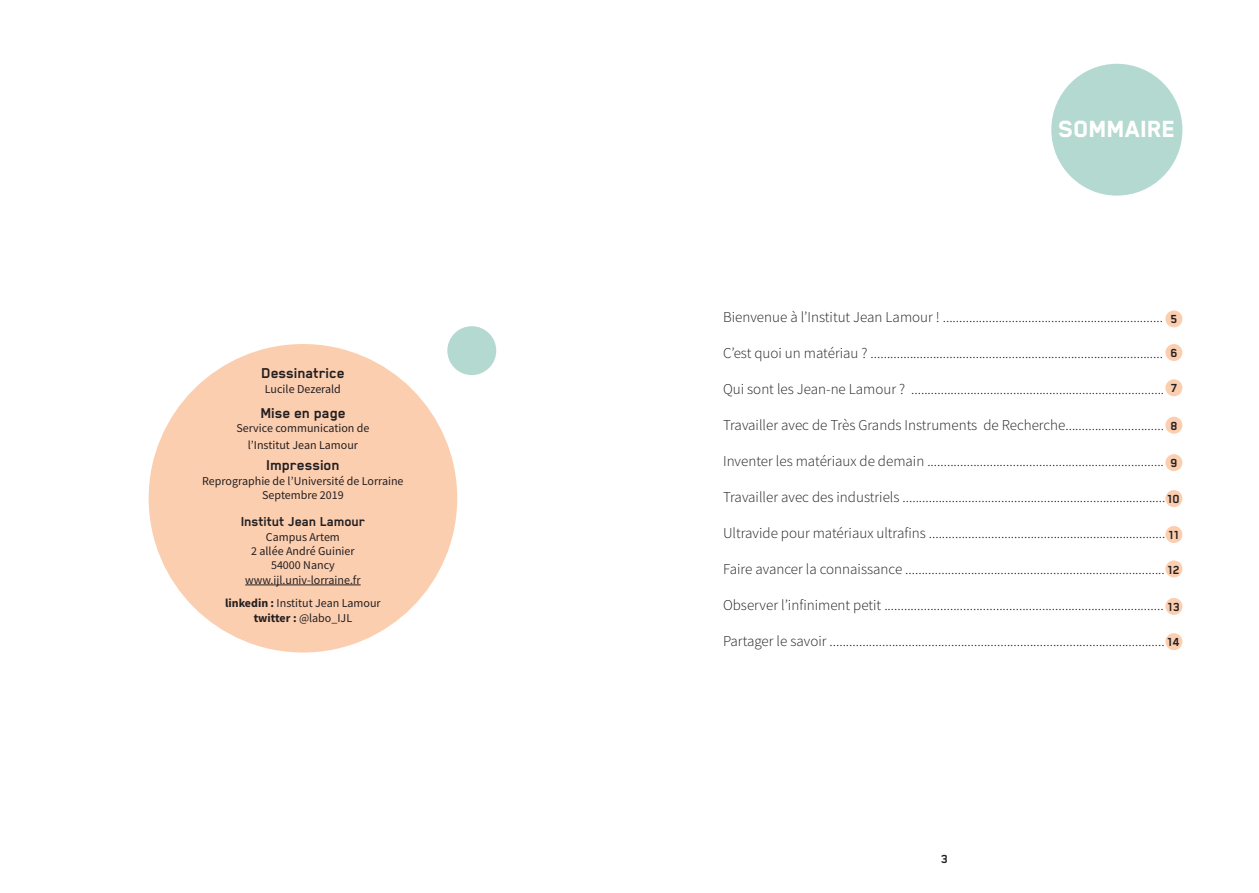
<style>
.page{position:relative;width:1259px;height:893px;background:#fff}
.page>*{position:absolute;margin:0;border:0;box-sizing:border-box;transform-origin:0 0}
.t1{font:800 27px "Blender";color:#fff}
.t2{font:700 16.5px "Blender";color:#231f20}
.t3{font:300 15px "Source Sans Pro";color:#231f20}
.t4{font:700 15px "Blender";color:#231f20}
.t5{font:700 13.5px "Blender";color:#231f20}
.t6{font:12px/14.4px "Source Sans Pro";color:#231f20;text-align:center}
.s1{font-weight:700}
</style>
<div class="page">
<div style="left:1051px;top:64px;width:131px;height:132px;background:#b4d9d0;border-radius:50%"></div>
<div style="left:447px;top:326px;width:49px;height:49px;background:#b4d9d0;border-radius:50%"></div>
<div style="left:1165px;top:310px;width:17px;height:17px;background:#fcceb0;border-radius:50%"></div>
<div style="left:149px;top:344px;width:308px;height:308px;background:#fcceb0;border-radius:50%"></div>
<hr style="left:245px;top:585px;width:116px;height:1px;background:#231f20">
<div style="left:1165px;top:344px;width:17px;height:17px;background:#fcceb0;border-radius:50%"></div>
<div style="left:1165px;top:379px;width:17px;height:17px;background:#fcceb0;border-radius:50%"></div>
<div style="left:1165px;top:417px;width:17px;height:17px;background:#fcceb0;border-radius:50%"></div>
<div style="left:1165px;top:454px;width:17px;height:17px;background:#fcceb0;border-radius:50%"></div>
<div style="left:1165px;top:490px;width:17px;height:17px;background:#fcceb0;border-radius:50%"></div>
<div style="left:1165px;top:526px;width:17px;height:17px;background:#fcceb0;border-radius:50%"></div>
<div style="left:1165px;top:560px;width:17px;height:17px;background:#fcceb0;border-radius:50%"></div>
<div style="left:1165px;top:598px;width:17px;height:17px;background:#fcceb0;border-radius:50%"></div>
<div style="left:1165px;top:633px;width:17px;height:17px;background:#fcceb0;border-radius:50%"></div>
<p class="t2" style="left:261px;top:365px;width:85px">Dessinatrice</p>
<p class="t6" style="left:265px;top:382px;width:77px">Lucile Dezerald</p>
<p class="t2" style="left:260px;top:404px;width:87px">Mise en page</p>
<p class="t6" style="left:236px;top:420px;width:134px;line-height:16.2px">Service communication de l’Institut Jean Lamour</p>
<p class="t2" style="left:266px;top:457px;width:75px">Impression</p>
<p class="t6" style="left:202px;top:473px;width:203px">Reprographie de l’Université de Lorraine<br>Septembre 2019</p>
<p class="t4" style="left:241px;top:514px;width:126px">Institut Jean Lamour</p>
<p class="t6" style="left:245px;top:529px;width:117px">Campus Artem<br>2 allée André Guinier<br>54000 Nancy www.ijl.univ-lorraine.fr</p>
<p class="t6" style="left:225px;top:596px;width:157px"><span class="s1">linkedin :</span> Institut Jean Lamour <span class="s1">twitter :</span> @labo_IJL</p>
<h1 class="t1" style="left:1058px;top:115px;width:119px">Sommaire</h1>
<p class="t3" style="left:723px;top:307px;width:441px">Bienvenue à l’Institut Jean Lamour ! ...................................................................</p>
<p class="t3" style="left:723px;top:343px;width:441px">C’est quoi un matériau ? .........................................................................................</p>
<p class="t3" style="left:723px;top:379px;width:443px">Qui sont les Jean-ne Lamour ? .............................................................................</p>
<p class="t3" style="left:723px;top:415px;width:442px">Travailler avec de Très Grands Instruments de Recherche..............................</p>
<p class="t3" style="left:723px;top:451px;width:442px">Inventer les matériaux de demain ........................................................................</p>
<p class="t3" style="left:723px;top:487px;width:444px">Travailler avec des industriels ................................................................................</p>
<p class="t3" style="left:723px;top:523px;width:444px">Ultravide pour matériaux ultrafins ........................................................................</p>
<p class="t3" style="left:723px;top:559px;width:443px">Faire avancer la connaissance ...............................................................................</p>
<p class="t3" style="left:723px;top:595px;width:442px">Observer l’infiniment petit .....................................................................................</p>
<p class="t3" style="left:723px;top:631px;width:443px">Partager le savoir ......................................................................................................</p>
<p class="t5" style="left:1170px;top:312px;width:8px">5</p>
<p class="t5" style="left:1170px;top:346px;width:8px">6</p>
<p class="t5" style="left:1170px;top:381px;width:8px">7</p>
<p class="t5" style="left:1170px;top:418px;width:8px">8</p>
<p class="t5" style="left:1170px;top:456px;width:8px">9</p>
<p class="t5" style="left:1167px;top:492px;width:14px">10</p>
<p class="t5" style="left:1168px;top:528px;width:12px">11</p>
<p class="t5" style="left:1167px;top:562px;width:13px">12</p>
<p class="t5" style="left:1167px;top:600px;width:14px">13</p>
<p class="t5" style="left:1167px;top:635px;width:14px">14</p>
<p class="t5" style="left:940px;top:851px;width:8px">3</p>
</div>
